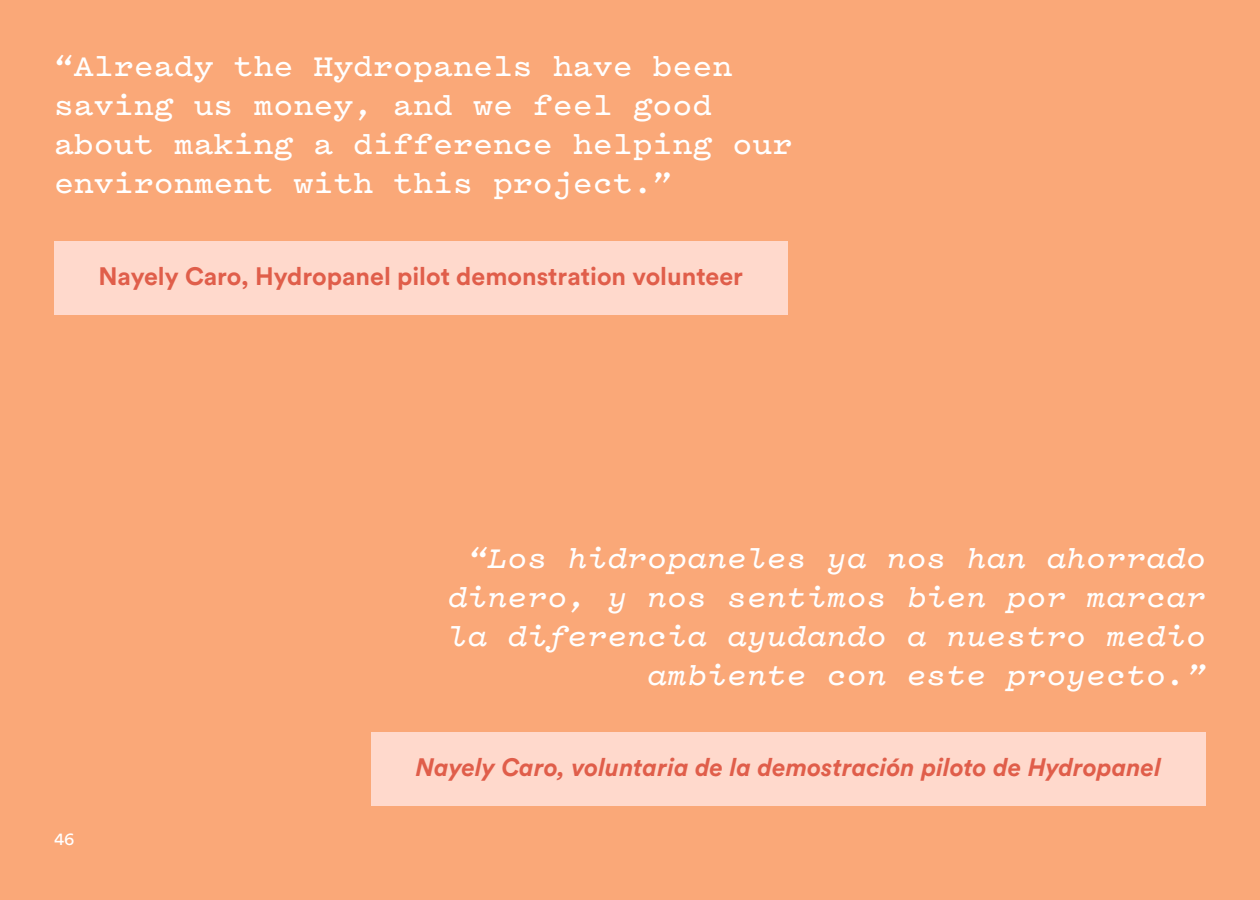
<style>
.page{position:relative;width:1260px;height:900px;background:#faa878}
.page>*{position:absolute;margin:0;border:0;box-sizing:border-box;transform-origin:0 0}
.t1{font:italic 600 32.5px/39px "Pitch";color:#fff;text-align:right}
.t2{font:600 32.5px/39px "Pitch";color:#fff}
.t3{font:italic 700 25px "Circular Std";color:#e05e4a}
.t4{font:700 25px "Circular Std";color:#e05e4a}
.t5{font:17.5px "Circular Std";color:#fff}
</style>
<div class="page">
<div style="left:54px;top:241px;width:734px;height:74px;background:#ffd9cc"></div>
<div style="left:371px;top:732px;width:835px;height:74px;background:#ffd9cc"></div>
<p class="t2" style="left:54px;top:45px;width:740px">“Already the Hydropanels have been saving us money, and we feel good about making a difference helping our environment with this project.”</p>
<p class="t4" style="left:98px;top:260px;width:646px">Nayely Caro, Hydropanel pilot demonstration volunteer</p>
<p class="t1" style="left:448px;top:537px;width:760px">“Los hidropaneles ya nos han ahorrado dinero, y nos sentimos bien por marcar la diferencia ayudando a nuestro medio ambiente con este proyecto.”</p>
<p class="t5" style="left:54px;top:828px;width:22px">46</p>
<p class="t3" style="left:416px;top:751px;width:747px">Nayely Caro, voluntaria de la demostración piloto de Hydropanel</p>
</div>
